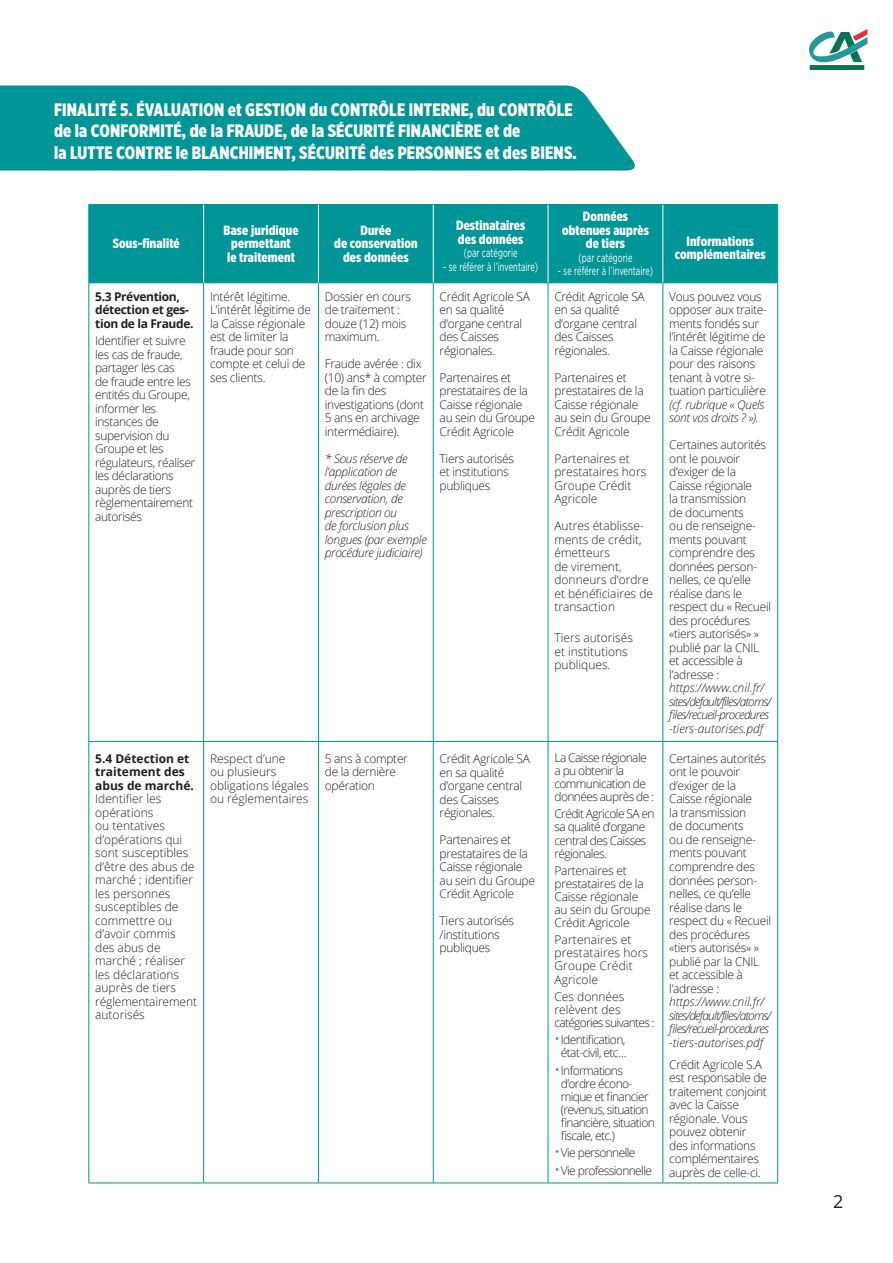
<style>
.page{position:relative;width:893px;height:1263px;background:#fff}
.page>*{position:absolute;margin:0;border:0;box-sizing:border-box;transform-origin:0 0}
.t1{font:900 18px/21.6px "Gotham X Narrow";letter-spacing:.01em;color:#fff}
.t2{font:18px "Open Sans";color:#231f20}
.t3{font:900 13.5px/13.5px "Gotham X Narrow";letter-spacing:.01em;color:#fff;text-align:center}
.t4{font:300 12px/13.5px "Open Sans";letter-spacing:-.025em;color:#231f20}
.t5{font:300 12px/13.5px "Open Sans";color:#231f20}
.t6{font:300 12px/13px "Open Sans";letter-spacing:-.05em;color:#231f20}
.t7{font:italic 300 12px/13.5px "Open Sans";letter-spacing:-.06em;color:#231f20}
.t8{font:italic 300 12px/13.5px "Open Sans";letter-spacing:-.025em;color:#231f20}
.t9{font:12px "Gotham Narrow";letter-spacing:.01em;color:#fff;scale:.72 1}
.t10{font:300 12px/13px "Open Sans";letter-spacing:.01em;color:#231f20}
.t11{font:700 12px/13.5px "Open Sans";letter-spacing:-.03em;color:#231f20}
.t12{font:700 12px/13.5px "Open Sans";color:#231f20}
.s1{font-size:15px;color:#009597}
</style>
<div class="page">
<svg style="left:809px;top:29px;width:58px;height:41px"></svg>
<div style="left:89px;top:205px;width:688px;height:77px;background:#009597"></div>
<hr style="left:88px;top:283px;width:1px;height:899px;background:#009597">
<hr style="left:203px;top:283px;width:1px;height:899px;background:#009597">
<hr style="left:318px;top:283px;width:1px;height:899px;background:#009597">
<hr style="left:433px;top:283px;width:1px;height:899px;background:#009597">
<hr style="left:548px;top:283px;width:1px;height:899px;background:#009597">
<hr style="left:662px;top:283px;width:1px;height:899px;background:#009597">
<hr style="left:777px;top:283px;width:1px;height:899px;background:#009597">
<hr style="left:88px;top:1182px;width:116px;height:1px;background:#009597">
<hr style="left:204px;top:1182px;width:114px;height:1px;background:#009597">
<hr style="left:318px;top:1182px;width:115px;height:1px;background:#009597">
<hr style="left:433px;top:1182px;width:115px;height:1px;background:#009597">
<hr style="left:548px;top:1182px;width:115px;height:1px;background:#009597">
<hr style="left:663px;top:1182px;width:115px;height:1px;background:#009597">
<hr style="left:88px;top:204px;width:116px;height:1px;background:#009597">
<hr style="left:88px;top:205px;width:1px;height:77px;background:#009597">
<hr style="left:204px;top:204px;width:114px;height:1px;background:#009597">
<hr style="left:318px;top:204px;width:115px;height:1px;background:#009597">
<hr style="left:433px;top:204px;width:115px;height:1px;background:#009597">
<hr style="left:548px;top:204px;width:115px;height:1px;background:#009597">
<hr style="left:663px;top:204px;width:115px;height:1px;background:#009597">
<hr style="left:777px;top:205px;width:1px;height:77px;background:#009597">
<hr style="left:88px;top:282px;width:116px;height:1px;background:#009597">
<hr style="left:204px;top:282px;width:114px;height:1px;background:#009597">
<hr style="left:318px;top:282px;width:115px;height:1px;background:#009597">
<hr style="left:433px;top:282px;width:115px;height:1px;background:#009597">
<hr style="left:548px;top:282px;width:115px;height:1px;background:#009597">
<hr style="left:663px;top:282px;width:115px;height:1px;background:#009597">
<hr style="left:203px;top:205px;width:1px;height:77px;background:#fff">
<hr style="left:318px;top:205px;width:1px;height:77px;background:#fff">
<hr style="left:433px;top:205px;width:1px;height:77px;background:#fff">
<hr style="left:548px;top:205px;width:1px;height:77px;background:#fff">
<hr style="left:662px;top:205px;width:1px;height:77px;background:#fff">
<hr style="left:88px;top:741px;width:689px;height:1px;background:#009597">
<div style="left:0;top:85px;width:635px;height:86px;background:#009597"></div>
<h1 class="t1" style="left:54px;top:98px;width:524px">FINALITÉ 5. ÉVALUATION et GESTION du CONTRÔLE INTERNE, du CONTRÔLE de la CONFORMITÉ, de la FRAUDE, de la SÉCURITÉ FINANCIÈRE et de<br>la LUTTE CONTRE le BLANCHIMENT, SÉCURITÉ des PERSONNES et des BIENS.</h1>
<p class="t3" style="left:113px;top:236px;width:69px">Sous-finalité</p>
<p class="t11" style="left:95px;top:289px;width:100px">5.3 Prévention, détection et ges&shy;tion de la Fraude.</p>
<p class="t4" style="left:95px;top:334px;width:102px">Identifier et suivre les cas de fraude, partager les cas<br>de fraude entre les entités du Groupe, informer les instances de supervision du<br>Groupe et les régulateurs, réaliser les déclarations auprès de tiers règlementairement autorisés</p>
<p class="t3" style="left:224px;top:223px;width:76px">Base juridique permettant<br>le traitement</p>
<p class="t3" style="left:334px;top:223px;width:85px">Durée<br>de conservation des données</p>
<p class="t3" style="left:456px;top:219px;width:71px;text-align:left">Destinataires des données</p>
<p class="t9" style="left:464px;top:246px;width:76px">(par catégorie</p>
<p class="t9" style="left:443px;top:259px;width:133px">- se référer à l’inventaire)</p>
<p class="t4" style="left:210px;top:289px;width:102px">Intérêt légitime.<br>L’intérêt légitime de la Caisse régionale est de limiter la fraude pour son compte et celui de ses clients.</p>
<p class="t4" style="left:325px;top:289px;width:88px">Dossier en cours de traitement : douze (12) mois maximum.</p>
<p class="t4" style="left:325px;top:357px;width:103px">Fraude avérée : dix (10) ans* à compter de la fin des investigations (dont<br>5 ans en archivage intermédiaire).</p>
<p class="t8" style="left:325px;top:451px;width:104px">* Sous réserve de l’application de durées légales de conservation, de prescription ou<br>de forclusion plus longues (par exemple procédure judiciaire)</p>
<p class="t4" style="left:440px;top:289px;width:92px">Crédit Agricole SA en sa qualité d’organe central des Caisses régionales.</p>
<p class="t4" style="left:440px;top:370px;width:97px">Partenaires et prestataires de la<br>Caisse régionale au sein du Groupe<br>Crédit Agricole</p>
<p class="t4" style="left:440px;top:451px;width:76px">Tiers autorisés et institutions publiques</p>
<p class="t12" style="left:95px;top:751px;width:100px">5.4 Détection et traitement des abus de marché.</p>
<p class="t5" style="left:95px;top:792px;width:103px">Identifier les opérations<br>ou tentatives d’opérations qui sont susceptibles d’être des abus de marché ; identifier les personnes susceptibles de commettre ou d’avoir commis des abus de marché ; réaliser les déclarations auprès de tiers réglementairement autorisés</p>
<p class="t5" style="left:210px;top:751px;width:100px">Respect d’une<br>ou plusieurs obligations légales ou réglementaires</p>
<p class="t4" style="left:325px;top:751px;width:85px">5 ans à compter de la dernière opération</p>
<p class="t4" style="left:440px;top:752px;width:92px">Crédit Agricole SA en sa qualité d’organe central des Caisses régionales.</p>
<p class="t4" style="left:440px;top:833px;width:97px">Partenaires et prestataires de la<br>Caisse régionale au sein du Groupe<br>Crédit Agricole</p>
<p class="t4" style="left:440px;top:914px;width:76px">Tiers autorisés /institutions publiques</p>
<p class="t3" style="left:562px;top:210px;width:88px">Données obtenues auprès de tiers</p>
<p class="t9" style="left:578px;top:250px;width:76px">(par catégorie</p>
<p class="t9" style="left:558px;top:264px;width:133px">- se référer à l’inventaire)</p>
<p class="t4" style="left:554px;top:289px;width:92px">Crédit Agricole SA en sa qualité d’organe central des Caisses régionales.</p>
<p class="t4" style="left:554px;top:370px;width:98px">Partenaires et prestataires de la<br>Caisse régionale au sein du Groupe<br>Crédit Agricole</p>
<p class="t5" style="left:554px;top:451px;width:93px">Partenaires et prestataires hors<br>Groupe Crédit<br>Agricole</p>
<p class="t5" style="left:554px;top:519px;width:100px">Autres établisse&shy;ments de crédit, émetteurs<br>de virement, donneurs d’ordre et bénéficiaires de transaction</p>
<p class="t5" style="left:554px;top:631px;width:80px">Tiers autorisés et institutions publiques.</p>
<p class="t6" style="left:554px;top:751px;width:101px">La Caisse régionale a pu obtenir la communication de données auprès de :</p>
<p class="t6" style="left:554px;top:807px;width:102px">Crédit Agricole SA en sa qualité d’organe central des Caisses régionales.</p>
<p class="t4" style="left:554px;top:864px;width:98px;line-height:13px">Partenaires et prestataires de la<br>Caisse régionale au sein du Groupe<br>Crédit Agricole</p>
<p class="t10" style="left:554px;top:933px;width:95px">Partenaires et prestataires hors<br>Groupe Crédit<br>Agricole</p>
<p class="t4" style="left:554px;top:989px;width:102px;line-height:13px">Ces données relèvent des catégories suivantes :</p>
<p class="t6" style="left:554px;top:1033px;width:74px;text-align:center"><span class="s1">•</span>Identification, état-civil, etc…</p>
<p class="t6" style="left:561px;top:1063px;width:95px;text-indent:-6px"><span class="s1">•</span>Informations d’ordre écono&shy;mique et financier (revenus, situation financière, situation fiscale, etc.)</p>
<p class="t6" style="left:554px;top:1146px;width:83px"><span class="s1">•</span>Vie personnelle</p>
<p class="t6" style="left:554px;top:1163px;width:99px"><span class="s1">•</span>Vie professionnelle</p>
<p class="t3" style="left:675px;top:234px;width:92px">Informations complémentaires</p>
<p class="t4" style="left:669px;top:289px;width:99px">Vous pouvez vous opposer aux traite&shy;ments fondés sur l’intérêt légitime de la Caisse régionale pour des raisons tenant à votre si&shy;tuation particulière</p>
<p class="t8" style="left:669px;top:397px;width:97px">(cf. rubrique « Quels sont vos droits ? »).</p>
<p class="t4" style="left:669px;top:438px;width:103px">Certaines autorités ont le pouvoir d’exiger de la<br>Caisse régionale<br>la transmission<br>de documents<br>ou de renseigne&shy;ments pouvant comprendre des données person&shy;nelles, ce qu’elle réalise dans le respect du « Recueil des procédures «tiers autorisés» » publié par la CNIL et accessible à l’adresse :</p>
<p class="t7" style="left:669px;top:680px;width:103px">https://www.cnil.fr/ sites/default/files/atoms/ files/recueil-procedures -tiers-autorises.pdf</p>
<p class="t4" style="left:669px;top:751px;width:103px">Certaines autorités ont le pouvoir d’exiger de la<br>Caisse régionale<br>la transmission<br>de documents<br>ou de renseigne&shy;ments pouvant comprendre des données person&shy;nelles, ce qu’elle réalise dans le respect du « Recueil des procédures «tiers autorisés» » publié par la CNIL et accessible à l’adresse :</p>
<p class="t7" style="left:669px;top:994px;width:103px">https://www.cnil.fr/ sites/default/files/atoms/ files/recueil-procedures -tiers-autorises.pdf</p>
<p class="t4" style="left:669px;top:1057px;width:99px">Crédit Agricole S.A est responsable de traitement conjoint avec la Caisse régionale. Vous pouvez obtenir des informations complémentaires auprès de celle-ci.</p>
<h1 class="t2" style="left:833px;top:1189px;width:12px">2</h1>
</div>
